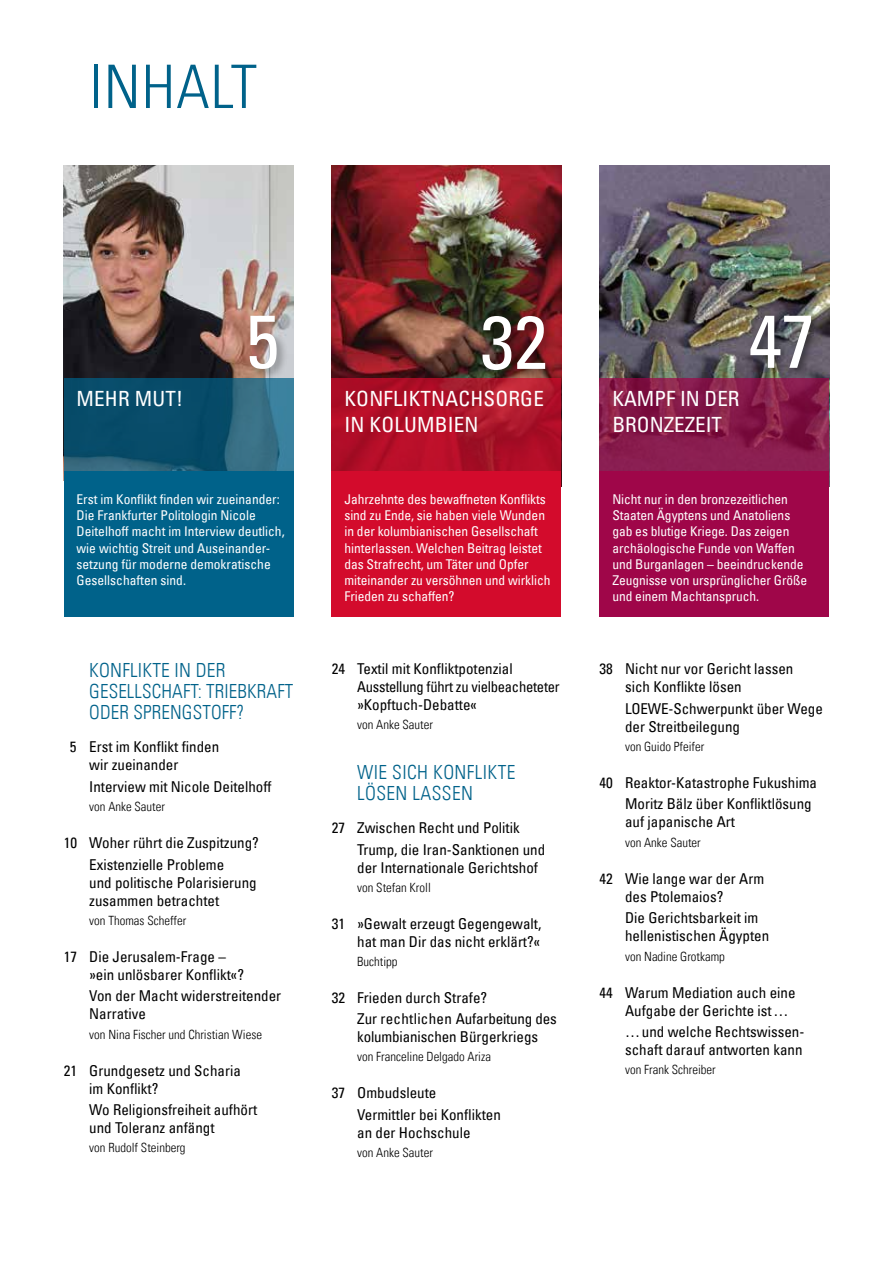
<style>
.page{position:relative;width:893px;height:1263px;background:#fff}
.page>*{position:absolute;margin:0;border:0;box-sizing:border-box;transform-origin:0 0}
.t1{font:condensed 75px "Univers Com 57";color:#fff}
.t2{font:60px "Univers Com 47 Light Cond";letter-spacing:.02em;color:#00628a}
.t3{font:condensed 21px/25.2px "Univers Com 57";letter-spacing:.01em;color:#fff}
.t4{font:19.5px/21px "Univers Com 47 Light Cond";letter-spacing:.01em;color:#00628a}
.t5{font:condensed 15px/18px "Univers Com 57";color:#000}
.t6{font:condensed 13.5px/16.2px "Univers Com 57";letter-spacing:-.005em;color:#fff}
.t7{font:12.75px "Univers Com 47 Light Cond";color:#000}
</style>
<div class="page">
<img style="left:600px;top:166px;width:229px;height:212px">
<svg style="left:600px;top:378px;width:229px;height:93px;background:#861b4a"></svg>
<div style="left:745px;top:311px;width:77px;height:68px;background:#000;opacity:.55"></div>
<div style="left:600px;top:471px;width:229px;height:146px;background:#9f0649"></div>
<img style="left:332px;top:166px;width:229px;height:212px">
<div style="left:479px;top:312px;width:78px;height:70px;background:#000;opacity:.35"></div>
<div style="left:332px;top:471px;width:229px;height:146px;background:#d30b2c"></div>
<svg style="left:332px;top:378px;width:229px;height:93px;background:#af1128"></svg>
<img style="left:64px;top:166px;width:229px;height:212px">
<svg style="left:64px;top:378px;width:229px;height:93px;background:#175873"></svg>
<div style="left:64px;top:471px;width:229px;height:146px;background:#00628a"></div>
<div style="left:246px;top:312px;width:43px;height:69px;background:#000;opacity:.35"></div>
<h2 class="t2" style="left:89px;top:51px;width:169px">INHALT</h2>
<h3 class="t3" style="left:77px;top:386px;width:108px">MEHR MUT!</h3>
<h1 class="t1" style="left:246px;top:294px;width:35px">5</h1>
<p class="t6" style="left:77px;top:491px;width:210px">Erst im Konflikt finden wir zueinander:<br>Die Frankfurter Politologin Nicole Deitelhoff macht im Interview deutlich, wie wichtig Streit und Auseinander&shy;setzung für moderne demokratische Gesellschaften sind.</p>
<h3 class="t4" style="left:89px;top:660px;width:206px">KONFLIKTE IN DER<br>GESELLSCHAFT: TRIEBKRAFT<br>ODER SPRENGSTOFF?</h3>
<p class="t5" style="left:89px;top:738px;width:131px;text-indent:-19px">5 Erst im Konflikt finden wir zueinander</p>
<p class="t5" style="left:89px;top:777px;width:184px">Interview mit Nicole Deitelhoff</p>
<p class="t7" style="left:89px;top:799px;width:77px">von Anke Sauter</p>
<p class="t5" style="left:89px;top:832px;width:171px;line-height:21.5px;text-indent:-26px">10 Woher rührt die Zuspitzung?<br>Existenzielle Probleme</p>
<p class="t5" style="left:89px;top:873px;width:169px">und politische Polarisierung zusammen betrachtet</p>
<p class="t7" style="left:89px;top:913px;width:99px">von Thomas Scheffer</p>
<p class="t5" style="left:89px;top:947px;width:156px;text-indent:-26px">17 Die Jerusalem-Frage – »ein unlösbarer Konflikt«?</p>
<p class="t5" style="left:89px;top:987px;width:193px">Von der Macht widerstreitender<br>Narrative</p>
<p class="t7" style="left:89px;top:1026px;width:174px">von Nina Fischer und Christian Wiese</p>
<p class="t5" style="left:89px;top:1061px;width:153px;text-indent:-26px">21 Grundgesetz und Scharia im Konflikt?</p>
<p class="t5" style="left:89px;top:1100px;width:169px">Wo Religionsfreiheit aufhört und Toleranz anfängt</p>
<p class="t7" style="left:89px;top:1140px;width:98px">von Rudolf Steinberg</p>
<h1 class="t1" style="left:481px;top:295px;width:68px">32</h1>
<h3 class="t3" style="left:344px;top:386px;width:201px">KONFLIKTNACHSORGE<br>IN KOLUMBIEN</h3>
<p class="t6" style="left:344px;top:491px;width:208px">Jahrzehnte des bewaffneten Konflikts sind zu Ende, sie haben viele Wunden in der kolumbianischen Gesellschaft hinterlassen. Welchen Beitrag leistet das Strafrecht, um Täter und Opfer miteinander zu versöhnen und wirklich Frieden zu schaffen?</p>
<p class="t5" style="left:357px;top:660px;width:204px;text-indent:-26px">24 Textil mit Konfliktpotenzial<br>Ausstellung führt zu vielbeacheteter »Kopftuch-Debatte«</p>
<p class="t7" style="left:357px;top:716px;width:77px">von Anke Sauter</p>
<h3 class="t4" style="left:357px;top:762px;width:160px">WIE SICH KONFLIKTE<br>LÖSEN LASSEN</h3>
<p class="t5" style="left:357px;top:817px;width:189px;line-height:21.5px;text-indent:-26px">27 Zwischen Recht und Politik<br>Trump, die Iran-Sanktionen und</p>
<p class="t5" style="left:357px;top:858px;width:182px">der Internationale Gerichtshof</p>
<p class="t7" style="left:357px;top:880px;width:75px">von Stefan Kroll</p>
<p class="t5" style="left:332px;top:914px;width:211px;text-align:right">31 »Gewalt erzeugt Gegengewalt, hat man Dir das nicht erklärt?«</p>
<p class="t7" style="left:357px;top:953px;width:42px">Buchtipp</p>
<p class="t5" style="left:357px;top:986px;width:201px;line-height:21.5px;text-indent:-26px">32 Frieden durch Strafe?<br>Zur rechtlichen Aufarbeitung des</p>
<p class="t5" style="left:357px;top:1027px;width:183px">kolumbianischen Bürgerkriegs</p>
<p class="t7" style="left:357px;top:1049px;width:135px">von Franceline Delgado Ariza</p>
<p class="t5" style="left:357px;top:1082px;width:145px;line-height:21.5px;text-indent:-26px">37 Ombudsleute<br>Vermittler bei Konflikten</p>
<p class="t5" style="left:357px;top:1123px;width:115px">an der Hochschule</p>
<p class="t7" style="left:357px;top:1145px;width:77px">von Anke Sauter</p>
<h3 class="t3" style="left:612px;top:386px;width:129px">KAMPF IN DER<br>BRONZEZEIT</h3>
<h1 class="t1" style="left:749px;top:294px;width:68px">47</h1>
<p class="t6" style="left:612px;top:491px;width:196px">Nicht nur in den bronzezeitlichen<br>Staaten Ägyptens und Anatoliens gab es blutige Kriege. Das zeigen archäologische Funde von Waffen und Burganlagen – beeindruckende<br>Zeugnisse von ursprünglicher Größe und einem Machtanspruch.</p>
<p class="t5" style="left:625px;top:660px;width:170px;text-indent:-26px">38 Nicht nur vor Gericht lassen sich Konflikte lösen</p>
<p class="t5" style="left:625px;top:699px;width:199px">LOEWE-Schwerpunkt über Wege der Streitbeilegung</p>
<p class="t7" style="left:625px;top:739px;width:81px">von Guido Pfeifer</p>
<p class="t5" style="left:625px;top:772px;width:193px;line-height:21.5px;text-indent:-26px">40 Reaktor-Katastrophe Fukushima<br>Moritz Bälz über Konfliktlösung</p>
<p class="t5" style="left:625px;top:813px;width:111px">auf japanische Art</p>
<p class="t7" style="left:625px;top:834px;width:77px">von Anke Sauter</p>
<p class="t5" style="left:625px;top:869px;width:141px;text-indent:-26px">42 Wie lange war der Arm des Ptolemaios?</p>
<p class="t5" style="left:625px;top:909px;width:146px">Die Gerichtsbarkeit im hellenistischen Ägypten</p>
<p class="t7" style="left:625px;top:948px;width:101px">von Nadine Grotkamp</p>
<p class="t5" style="left:625px;top:983px;width:172px;text-indent:-26px">44 Warum Mediation auch eine<br>Aufgabe der Gerichte ist…</p>
<p class="t5" style="left:625px;top:1022px;width:181px">…und welche Rechtswissen&shy;schaft darauf antworten kann</p>
<p class="t7" style="left:625px;top:1062px;width:92px">von Frank Schreiber</p>
</div>
